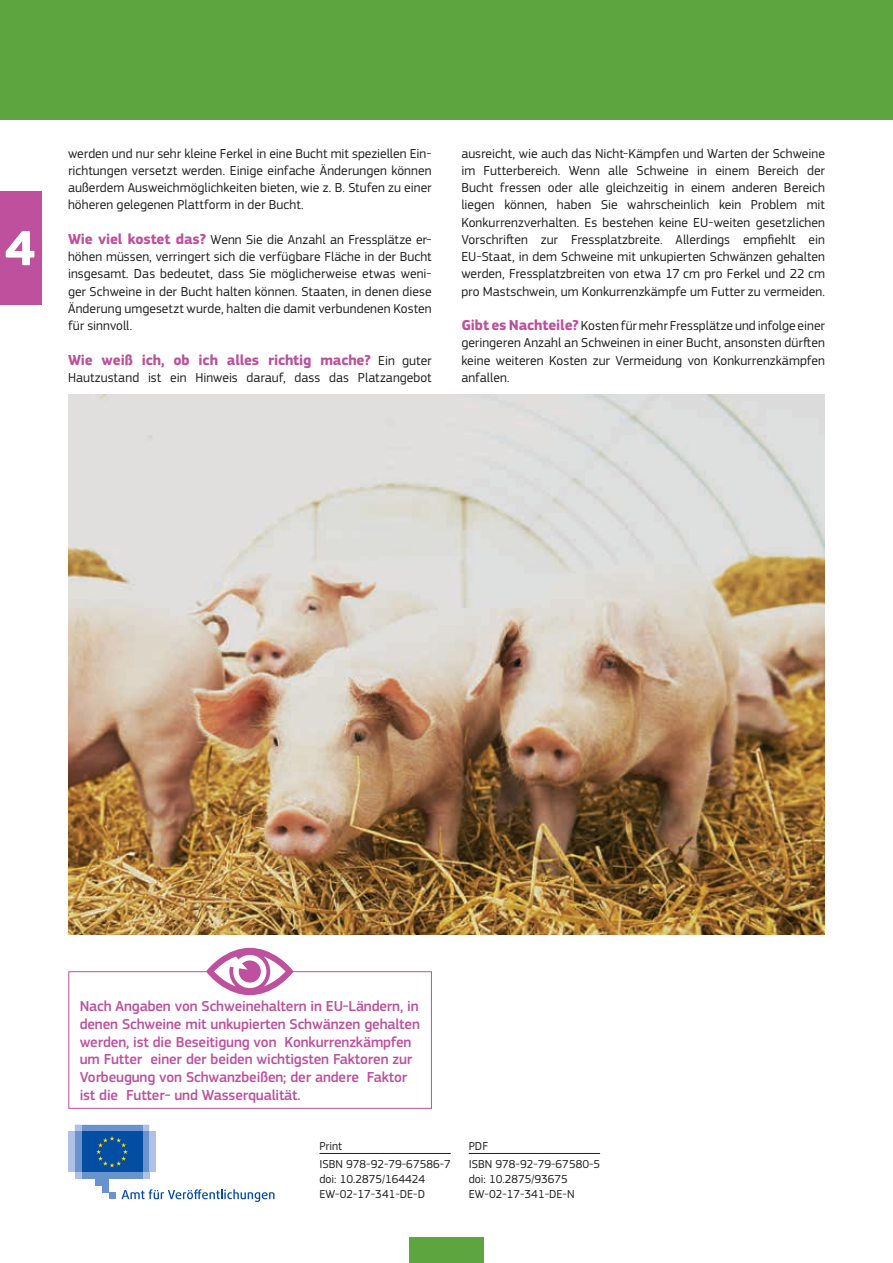
<style>
.page{position:relative;width:893px;height:1263px;background:#fff}
.page>*{position:absolute;margin:0;border:0;box-sizing:border-box;transform-origin:0 0}
.t1{font:700 51.45px "EC Square Sans Pro";color:#fff}
.t2{font:500 15px/17.7px "EC Square Sans Pro";letter-spacing:-.01em;color:#be509e}
.t3{font:700 15px "EC Square Sans Pro";letter-spacing:-.01em;color:#be509e}
.t4{font:13.5px/17.2px "EC Square Sans Pro";letter-spacing:.005em;color:#231f20;text-align:justify}
.t5{font:12px/18px "EC Square Sans Pro";color:#231f20}
.s1{font-weight:700;font-size:15px;color:#be509e}
.s2{font-weight:400;font-size:13.5px;color:#231f20}
</style>
<div class="page">
<div style="left:69px;top:971px;width:363px;height:137px;background:#fff;border:1px solid #be509e"></div>
<div style="left:0;top:0;width:893px;height:119px;background:#5ca53f"></div>
<div style="left:409px;top:1237px;width:75px;height:26px;background:#5ca53f"></div>
<img style="left:68px;top:394px;width:757px;height:540px">
<svg style="left:206px;top:948px;width:88px;height:47px"></svg>
<div style="left:0;top:191px;width:41px;height:114px;background:#be509e"></div>
<hr style="left:319px;top:1153px;width:132px;height:1px;background:#231f20">
<hr style="left:469px;top:1153px;width:131px;height:1px;background:#231f20">
<div style="left:75px;top:1172px;width:74px;height:7px;background:#afc1e4"></div>
<div style="left:82px;top:1172px;width:60px;height:7px;background:#6993cd"></div>
<div style="left:142px;top:1131px;width:7px;height:41px;background:#6993cd"></div>
<div style="left:149px;top:1131px;width:7px;height:41px;background:#afc1e4"></div>
<div style="left:75px;top:1131px;width:7px;height:41px;background:#6993cd"></div>
<div style="left:68px;top:1131px;width:7px;height:41px;background:#afc1e4"></div>
<div style="left:95px;top:1172px;width:14px;height:13px;background:#6993cd"></div>
<div style="left:102px;top:1172px;width:7px;height:20px;background:#6993cd"></div>
<div style="left:109px;top:1192px;width:6px;height:7px;background:#6993cd"></div>
<div style="left:82px;top:1131px;width:60px;height:41px;background:#034ea2"></div>
<svg style="left:75px;top:1125px;width:74px;height:42px"></svg>
<svg style="left:121px;top:1189px;width:153px;height:13px"></svg>
<h1 class="t1" style="left:5px;top:217px;width:32px">4</h1>
<p class="t4" style="left:68px;top:145px;width:365px">werden und nur sehr kleine Ferkel in eine Bucht mit speziellen Ein&shy;richtungen versetzt werden. Einige einfache Änderungen können außerdem Ausweichmöglichkeiten bieten, wie z. B. Stufen zu einer höheren gelegenen Plattform in der Bucht.</p>
<p class="t4" style="left:68px;top:231px;width:365px"><span class="s1">Wie viel kostet das?</span> Wenn Sie die Anzahl an Fressplätze er&shy;höhen müssen, verringert sich die verfügbare Fläche in der Bucht insgesamt. Das bedeutet, dass Sie möglicherweise etwas weni&shy;ger Schweine in der Bucht halten können. Staaten, in denen diese Änderung umgesetzt wurde, halten die damit verbundenen Kosten für sinnvoll.</p>
<p class="t3" style="left:68px;top:351px;width:365px">Wie weiß ich, ob ich alles richtig mache? <span class="s2">Ein guter</span></p>
<p class="t4" style="left:68px;top:369px;width:365px">Hautzustand ist ein Hinweis darauf, dass das Platzangebot</p>
<p class="t4" style="left:461px;top:145px;width:365px">ausreicht, wie auch das Nicht-Kämpfen und Warten der Schweine im Futterbereich. Wenn alle Schweine in einem Bereich der Bucht fressen oder alle gleichzeitig in einem anderen Bereich liegen können, haben Sie wahrscheinlich kein Problem mit Konkurrenzverhalten. Es bestehen keine EU-weiten gesetzlichen Vorschriften zur Fressplatzbreite. Allerdings empfiehlt ein EU-Staat, in dem Schweine mit unkupierten Schwänzen gehalten werden, Fressplatzbreiten von etwa 17 cm pro Ferkel und 22 cm pro Mastschwein, um Konkurrenzkämpfe um Futter zu vermeiden.</p>
<p class="t4" style="left:461px;top:317px;width:365px"><span class="s1">Gibt es Nachteile?</span> Kosten für mehr Fressplätze und infolge einer geringeren Anzahl an Schweinen in einer Bucht, ansonsten dürften keine weiteren Kosten zur Vermeidung von Konkurrenzkämpfen anfallen.</p>
<p class="t2" style="left:80px;top:998px;width:342px">Nach Angaben von Schweinehaltern in EU-Ländern, in denen Schweine mit unkupierten Schwänzen gehalten werden, ist die Beseitigung von Konkurrenzkämpfen um Futter einer der beiden wichtigsten Faktoren zur Vorbeugung von Schwanzbeißen; der andere Faktor ist die Futter- und Wasserqualität.</p>
<p class="t5" style="left:319px;top:1137px;width:133px">Print<br>ISBN 978-92-79-67586-7</p>
<p class="t5" style="left:319px;top:1172px;width:107px;line-height:15px">doi: 10.2875/164424<br>EW-02-17-341-DE-D</p>
<p class="t5" style="left:469px;top:1137px;width:133px">PDF<br>ISBN 978-92-79-67580-5</p>
<p class="t5" style="left:469px;top:1172px;width:107px;line-height:15px">doi: 10.2875/93675<br>EW-02-17-341-DE-N</p>
</div>
